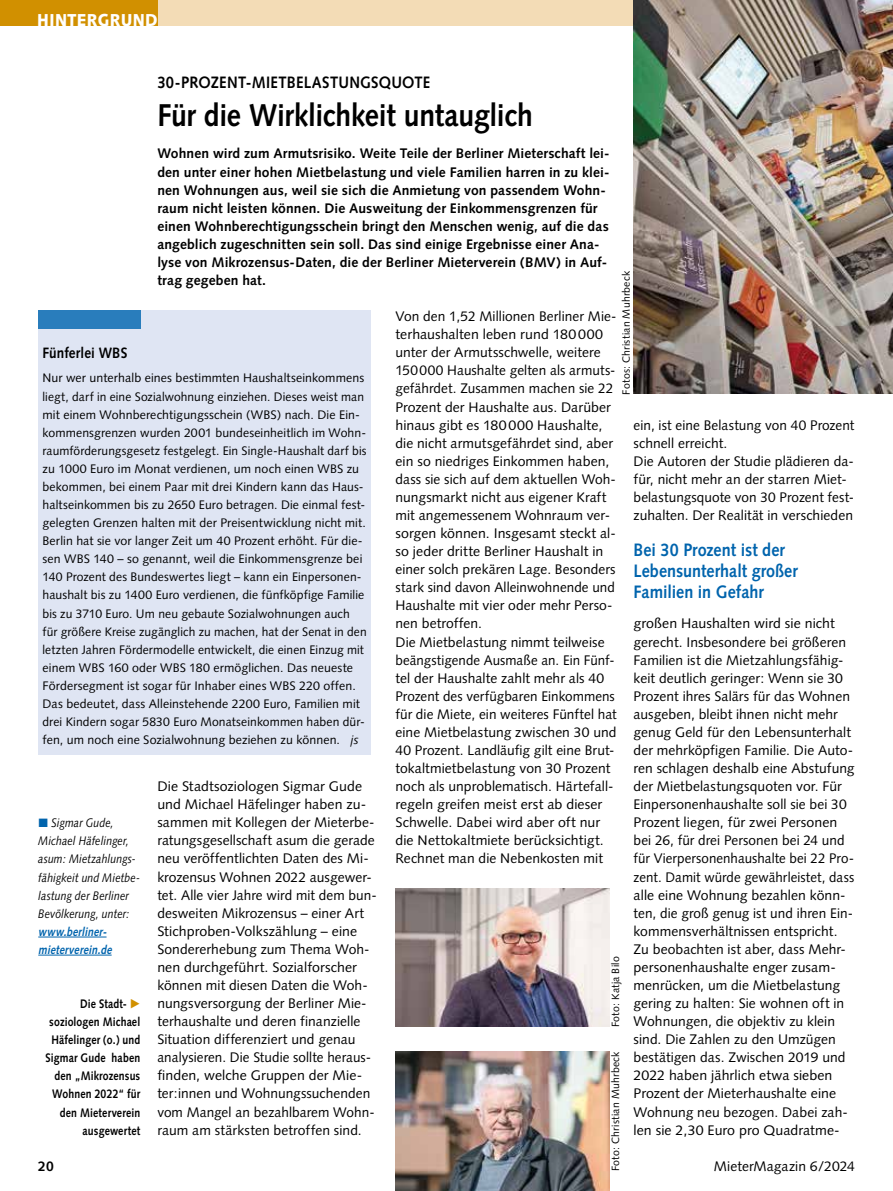
<style>
.page{position:relative;width:893px;height:1191px;background:#fff}
.page>*{position:absolute;margin:0;border:0;box-sizing:border-box;transform-origin:0 0}
.t1{font:700 31.5px "Syntax";letter-spacing:-.01em;color:#000;scale:.9 1}
.t2{font:700 18px/21px "Syntax";color:#0064ad;scale:.9 1}
.t3{font:900 17.25px "Syntax";letter-spacing:.025em;color:#fff;scale:.9 1}
.t4{font:700 16.5px "Syntax";letter-spacing:.015em;color:#000;scale:.9 1}
.t5{font:700 15px "Syntax";letter-spacing:.005em;color:#000;scale:.9 1}
.t6{font:13.8px/18px "Syntax";letter-spacing:.005em;color:#000}
.t7{font:700 13.8px/18px "Syntax";letter-spacing:.005em;color:#000}
.t8{font:12.3px/18px "Syntax";letter-spacing:.01em;color:#000}
.t9{font:700 12.3px/18px "Syntax";letter-spacing:.01em;color:#000;text-align:right;scale:.85 1}
.t10{font:italic 12.3px/18px "Syntax";letter-spacing:.01em;color:#000;scale:.85 1}
.t11{font:italic 700 12.3px/18px "Syntax";color:#0064ad;scale:.85 1}
.t12{font:10.5px "Syntax";letter-spacing:.02em;color:#000}
.s1{font-style:italic}
.s2{font-family:"European Pi Three";font-style:normal;color:#0064ad}
.s3{font-family:"European Pi Three";font-weight:400;color:#d19000}
</style>
<div class="page">
<img style="left:395px;top:889px;width:214px;height:137px">
<img style="left:395px;top:1051px;width:214px;height:140px">
<div style="left:157px;top:0;width:736px;height:26px;background:#f3dcb6"></div>
<div style="left:0;top:0;width:157px;height:26px;background:#d19000"></div>
<img style="left:634px;top:0;width:259px;height:393px">
<div style="left:38px;top:310px;width:333px;height:445px;background:#dfe5f3"></div>
<div style="left:38px;top:310px;width:102px;height:18px;background:#297dbc"></div>
<hr style="left:38px;top:936px;width:69px;height:1px;background:#0064ad">
<hr style="left:38px;top:954px;width:74px;height:1px;background:#0064ad">
<p class="t3" style="left:37px;top:9px;width:136px">HINTERGRUND</p>
<p class="t4" style="left:157px;top:73px;width:305px">30-PROZENT-MIETBELASTUNGSQUOTE</p>
<h1 class="t1" style="left:157px;top:97px;width:419px">Für die Wirklichkeit untauglich</h1>
<p class="t7" style="left:157px;top:145px;width:454px">Wohnen wird zum Armutsrisiko. Weite Teile der Berliner Mieterschaft lei&shy;den unter einer hohen Mietbelastung und viele Familien harren in zu klei&shy;nen Wohnungen aus, weil sie sich die Anmietung von passendem Wohn&shy;raum nicht leisten können. Die Ausweitung der Einkommensgrenzen für einen Wohnberechtigungsschein bringt den Menschen wenig, auf die das angeblich zugeschnitten sein soll. Das sind einige Ergebnisse einer Ana&shy;lyse von Mikrozensus-Daten, die der Berliner Mieterverein (BMV) in Auf&shy;trag gegeben hat.</p>
<p class="t12" style="left:620px;top:394px;width:125px;rotate:-90deg">Fotos: Christian Muhrbeck</p>
<p class="t6" style="left:395px;top:307px;width:223px">Von den 1,52 Millionen Berliner Mie&shy;terhaushalten leben rund 180000 unter der Armutsschwelle, weitere 150000 Haushalte gelten als armuts&shy;gefährdet. Zusammen machen sie 22<br>Prozent der Haushalte aus. Darüber hinaus gibt es 180000 Haushalte, die nicht armutsgefährdet sind, aber ein so niedriges Einkommen haben, dass sie sich auf dem aktuellen Woh&shy;nungsmarkt nicht aus eigener Kraft mit angemessenem Wohnraum ver&shy;sorgen können. Insgesamt steckt al&shy;so jeder dritte Berliner Haushalt in einer solch prekären Lage. Besonders stark sind davon Alleinwohnende und Haushalte mit vier oder mehr Perso&shy;nen betroffen.<br>Die Mietbelastung nimmt teilweise beängstigende Ausmaße an. Ein Fünf&shy;tel der Haushalte zahlt mehr als 40<br>Prozent des verfügbaren Einkommens für die Miete, ein weiteres Fünftel hat eine Mietbelastung zwischen 30 und 40 Prozent. Landläufig gilt eine Brut&shy;tokaltmietbelastung von 30 Prozent noch als unproblematisch. Härtefall&shy;regeln greifen meist erst ab dieser Schwelle. Dabei wird aber oft nur die Nettokaltmiete berücksichtigt.<br>Rechnet man die Nebenkosten mit</p>
<p class="t5" style="left:43px;top:344px;width:96px">Fünferlei WBS</p>
<p class="t8" style="left:43px;top:369px;width:326px">Nur wer unterhalb eines bestimmten Haushaltseinkommens liegt, darf in eine Sozialwohnung einziehen. Dieses weist man mit einem Wohnberechtigungsschein (WBS) nach. Die Ein&shy;kommensgrenzen wurden 2001 bundeseinheitlich im Wohn&shy;raumförderungsgesetz festgelegt. Ein Single-Haushalt darf bis zu 1000 Euro im Monat verdienen, um noch einen WBS zu bekommen, bei einem Paar mit drei Kindern kann das Haus&shy;haltseinkommen bis zu 2650 Euro betragen. Die einmal fest&shy;gelegten Grenzen halten mit der Preisentwicklung nicht mit.<br>Berlin hat sie vor langer Zeit um 40 Prozent erhöht. Für die&shy;sen WBS 140 – so genannt, weil die Einkommensgrenze bei 140 Prozent des Bundeswertes liegt – kann ein Einpersonen&shy;haushalt bis zu 1400 Euro verdienen, die fünfköpfige Familie bis zu 3710 Euro. Um neu gebaute Sozialwohnungen auch für größere Kreise zugänglich zu machen, hat der Senat in den letzten Jahren Fördermodelle entwickelt, die einen Einzug mit einem WBS 160 oder WBS 180 ermöglichen. Das neueste Fördersegment ist sogar für Inhaber eines WBS 220 offen.<br>Das bedeutet, dass Alleinstehende 2200 Euro, Familien mit drei Kindern sogar 5830 Euro Monatseinkommen haben dür&shy;fen, um noch eine Sozialwohnung beziehen zu können. <span class="s1">js</span></p>
<p class="t6" style="left:634px;top:416px;width:222px">ein, ist eine Belastung von 40 Prozent schnell erreicht.<br>Die Autoren der Studie plädieren da&shy;für, nicht mehr an der starren Miet&shy;belastungsquote von 30 Prozent fest&shy;zuhalten. Der Realität in verschieden</p>
<h2 class="t2" style="left:634px;top:539px;width:184px">Bei 30 Prozent ist der<br>Lebensunterhalt großer<br>Familien in Gefahr</h2>
<p class="t6" style="left:634px;top:615px;width:223px">großen Haushalten wird sie nicht gerecht. Insbesondere bei größeren Familien ist die Mietzahlungsfähig&shy;keit deutlich geringer: Wenn sie 30<br>Prozent ihres Salärs für das Wohnen ausgeben, bleibt ihnen nicht mehr genug Geld für den Lebensunterhalt der mehrköpfigen Familie. Die Auto&shy;ren schlagen deshalb eine Abstufung der Mietbelastungsquoten vor. Für Einpersonenhaushalte soll sie bei 30<br>Prozent liegen, für zwei Personen bei 26, für drei Personen bei 24 und für Vierpersonenhaushalte bei 22 Pro&shy;zent. Damit würde gewährleistet, dass alle eine Wohnung bezahlen könn&shy;ten, die groß genug ist und ihren Ein&shy;kommensverhältnissen entspricht.<br>Zu beobachten ist aber, dass Mehr&shy;personenhaushalte enger zusam&shy;menrücken, um die Mietbelastung gering zu halten: Sie wohnen oft in Wohnungen, die objektiv zu klein sind. Die Zahlen zu den Umzügen bestätigen das. Zwischen 2019 und 2022 haben jährlich etwa sieben Prozent der Mieterhaushalte eine Wohnung neu bezogen. Dabei zah&shy;len sie 2,30 Euro pro Quadratme-</p>
<p class="t6" style="left:157px;top:777px;width:221px">Die Stadtsoziologen Sigmar Gude und Michael Häfelinger haben zu&shy;sammen mit Kollegen der Mieterbe&shy;ratungsgesellschaft asum die gerade neu veröffentlichten Daten des Mi&shy;krozensus Wohnen 2022 ausgewer&shy;tet. Alle vier Jahre wird mit dem bun&shy;desweiten Mikrozensus – einer Art Stichproben-Volkszählung – eine Sondererhebung zum Thema Woh&shy;nen durchgeführt. Sozialforscher können mit diesen Daten die Woh&shy;nungsversorgung der Berliner Mie&shy;terhaushalte und deren finanzielle Situation differenziert und genau analysieren. Die Studie sollte heraus&shy;finden, welche Gruppen der Mie&shy;ter:innen und Wohnungssuchenden vom Mangel an bezahlbarem Wohn&shy;raum am stärksten betroffen sind.</p>
<p class="t10" style="left:38px;top:814px;width:121px"><span class="s2">L</span> Sigmar Gude,<br>Michael Häfelinger, asum: Mietzahlungs&shy;fähigkeit und Mietbe&shy;lastung der Berliner<br>Bevölkerung, unter:</p>
<p class="t11" style="left:38px;top:922px;width:91px">www.berliner&shy;mieterverein.de</p>
<p class="t12" style="left:609px;top:1027px;width:72px;rotate:-90deg">Foto: Katja Bilo</p>
<p class="t12" style="left:609px;top:1171px;width:121px;rotate:-90deg">Foto: Christian Muhrbeck</p>
<p class="t9" style="left:46px;top:995px;width:113px">Die Stadt- <span class="s3">E </span>soziologen Michael<br>Häfelinger (o.) und<br>Sigmar Gude haben den „Mikrozensus<br>Wohnen 2022“ für den Mieterverein ausgewertet</p>
<p class="t6" style="left:714px;top:1157px;width:142px">MieterMagazin 6/2024</p>
<p class="t7" style="left:38px;top:1157px;width:17px">20</p>
</div>
